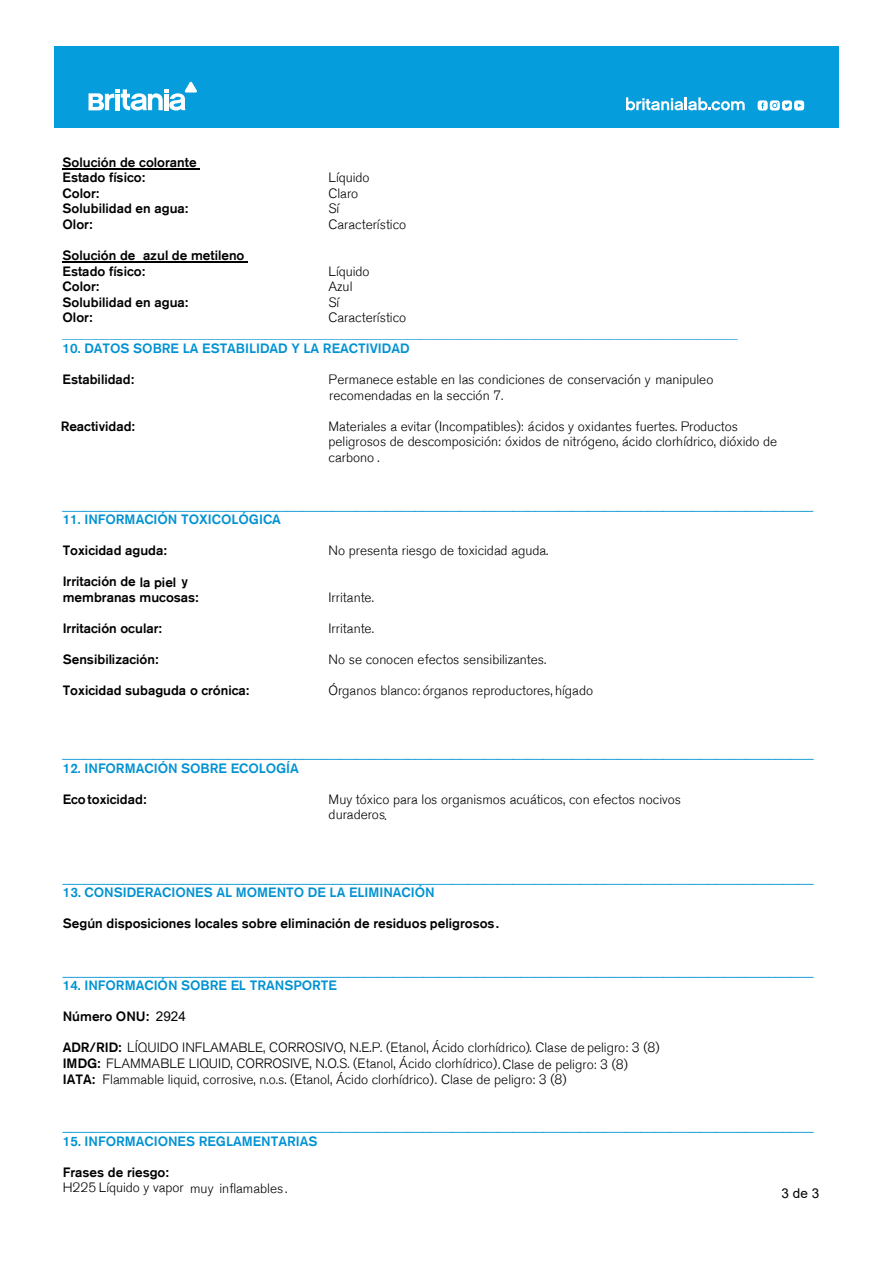
<style>
.page{position:relative;width:893px;height:1264px;background:#fff}
.page>*{position:absolute;margin:0;border:0;box-sizing:border-box;transform-origin:0 0}
.t1{font:300 13.5px/15.5px "Akzidenz Grotesk BE";letter-spacing:.005em;color:#000}
.t2{font:13.5px "Arial";color:#0092d2}
.t3{font:500 13.5px/15.5px "Akzidenz Grotesk BE";color:#000}
.t4{font:500 13.5px "Akzidenz Grotesk BE";color:#0092d2}
.t5{font:300 13.5px "Akzidenz Grotesk BE";color:#0092d2}
.t6{font:13.5px "Arial";color:#000}
.s1{font-family:"Arial";font-weight:400}
.s2{font-weight:500}
</style>
<div class="page">
<hr style="left:63px;top:168px;width:137px;height:1px;background:#000">
<hr style="left:63px;top:261px;width:185px;height:2px;background:#000">
<div style="left:54px;top:46px;width:784px;height:81px;background:#069ddc"></div>
<svg style="left:88px;top:81px;width:109px;height:30px"></svg>
<svg style="left:626px;top:97px;width:118px;height:13px"></svg>
<svg style="left:757px;top:100px;width:47px;height:10px"></svg>
<p class="t3" style="left:63px;top:154px;width:136px">Solución de colorante<br>Estado físico:</p>
<p class="t1" style="left:328px;top:170px;width:43px">Líquido</p>
<p class="t3" style="left:63px;top:185px;width:38px">Color:</p>
<p class="t1" style="left:328px;top:186px;width:31px">Claro</p>
<p class="t3" style="left:63px;top:201px;width:127px">Solubilidad en agua:</p>
<p class="t1" style="left:328px;top:201px;width:12px">Sí</p>
<p class="t3" style="left:63px;top:216px;width:31px">Olor:</p>
<p class="t1" style="left:328px;top:217px;width:79px">Característico</p>
<p class="t3" style="left:63px;top:247px;width:183px">Solución de azul de metileno<br>Estado físico:</p>
<p class="t1" style="left:328px;top:263px;width:43px">Líquido</p>
<p class="t3" style="left:63px;top:278px;width:38px">Color:</p>
<p class="t1" style="left:328px;top:279px;width:26px">Azul</p>
<p class="t3" style="left:63px;top:294px;width:127px">Solubilidad en agua:</p>
<p class="t1" style="left:328px;top:294px;width:12px">Sí</p>
<p class="t3" style="left:63px;top:309px;width:31px">Olor:</p>
<p class="t1" style="left:328px;top:310px;width:79px">Característico</p>
<p class="t5" style="left:63px;top:325px;width:676px">____________________________________________________________________________________________________</p>
<p class="t4" style="left:63px;top:340px;width:348px">10. DATOS SOBRE LA ESTABILIDAD Y LA REACTIVIDAD</p>
<p class="t3" style="left:63px;top:372px;width:73px">Estabilidad:</p>
<p class="t1" style="left:328px;top:372px;width:386px">Permanece estable en las condiciones de conservación y manipuleo recomendadas en la sección 7.</p>
<p class="t3" style="left:61px;top:418px;width:76px">Reactividad:</p>
<p class="t1" style="left:328px;top:419px;width:450px">Materiales a evitar (Incompatibles): ácidos y oxidantes fuertes. Productos peligrosos de descomposición: óxidos de nitrógeno, ácido clorhídrico, dióxido de carbono .</p>
<p class="t2" style="left:63px;top:494px;width:752px">____________________________________________________________________________________________________</p>
<p class="t4" style="left:63px;top:511px;width:220px">11. INFORMACIÓN TOXICOLÓGICA</p>
<p class="t3" style="left:63px;top:542px;width:106px">Toxicidad aguda:</p>
<p class="t1" style="left:328px;top:543px;width:221px">No presenta riesgo de toxicidad aguda.</p>
<p class="t3" style="left:63px;top:573px;width:137px">Irritación de la piel y membranas mucosas:</p>
<p class="t1" style="left:328px;top:589px;width:47px">Irritante.</p>
<p class="t3" style="left:63px;top:620px;width:101px">Irritación ocular:</p>
<p class="t1" style="left:328px;top:620px;width:47px">Irritante.</p>
<p class="t3" style="left:63px;top:651px;width:97px">Sensibilización:</p>
<p class="t1" style="left:328px;top:651px;width:219px">No se conocen efectos sensibilizantes.</p>
<p class="t3" style="left:63px;top:682px;width:188px">Toxicidad subaguda o crónica:</p>
<p class="t1" style="left:328px;top:682px;width:266px">Órganos blanco: órganos reproductores, hígado</p>
<p class="t2" style="left:63px;top:743px;width:752px">____________________________________________________________________________________________________</p>
<p class="t4" style="left:63px;top:759px;width:238px">12. INFORMACIÓN SOBRE ECOLOGÍA</p>
<p class="t3" style="left:63px;top:791px;width:85px">Ecotoxicidad:</p>
<p class="t1" style="left:328px;top:791px;width:354px">Muy tóxico para los organismos acuáticos, con efectos nocivos duraderos.</p>
<p class="t2" style="left:63px;top:867px;width:752px">____________________________________________________________________________________________________</p>
<p class="t4" style="left:63px;top:883px;width:373px">13. CONSIDERACIONES AL MOMENTO DE LA ELIMINACIÓN</p>
<p class="t3" style="left:63px;top:915px;width:437px">Según disposiciones locales sobre eliminación de residuos peligrosos.</p>
<p class="t2" style="left:63px;top:960px;width:752px">____________________________________________________________________________________________________</p>
<p class="t4" style="left:63px;top:977px;width:276px">14. INFORMACIÓN SOBRE EL TRANSPORTE</p>
<p class="t3" style="left:63px;top:1008px;width:125px">Número ONU: <span class="s1">2924</span></p>
<p class="t1" style="left:63px;top:1039px;width:598px"><span class="s2">ADR/RID:</span> LÍQUIDO INFLAMABLE, CORROSIVO, N.E.P. (Etanol, Ácido clorhídrico). Clase de peligro: 3 (8)<br><span class="s2">IMDG:</span> FLAMMABLE LIQUID, CORROSIVE, N.O.S. (Etanol, Ácido clorhídrico).Clase de peligro: 3 (8)<br><span class="s2">IATA:</span> Flammable liquid, corrosive, n.o.s. (Etanol, Ácido clorhídrico). Clase de peligro: 3 (8)</p>
<p class="t2" style="left:63px;top:1115px;width:752px">____________________________________________________________________________________________________</p>
<p class="t4" style="left:63px;top:1132px;width:256px">15. INFORMACIONES REGLAMENTARIAS</p>
<p class="t3" style="left:63px;top:1163px;width:108px">Frases de riesgo:</p>
<p class="t1" style="left:63px;top:1179px;width:226px">H225 Líquido y vapor muy inflamables .</p>
<p class="t6" style="left:781px;top:1183px;width:39px">3de3</p>
</div>
